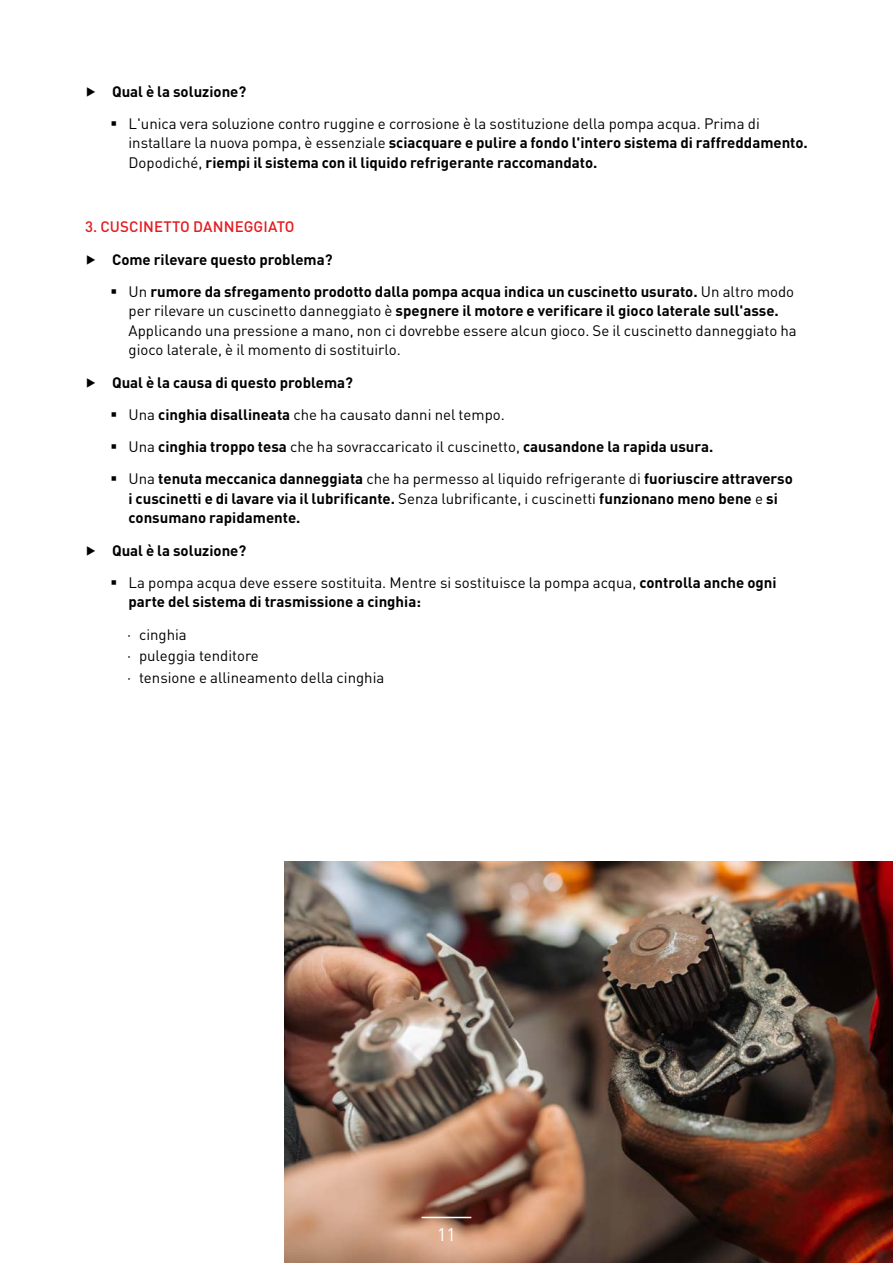
<style>
.page{position:relative;width:893px;height:1263px;background:#fff}
.page>*{position:absolute;margin:0;border:0;box-sizing:border-box;transform-origin:0 0}
.t1{font:18px "TVH Pro";color:#fff}
.t2{font:700 15px/32.2px "TVH Pro";color:#000}
.t3{font:15px/32.2px "TVH Pro";color:#000}
.t4{font:500 15px "TVH Pro";letter-spacing:.01em;color:#e41b1f}
.s1{font-weight:700}
.s2{font-weight:400}
</style>
<div class="page">
<img style="left:285px;top:862px;width:608px;height:401px">
<hr style="left:422px;top:1217px;width:49px;height:1px;background:#fff">
<p class="t3" style="left:129px;top:73px;width:633px;text-indent:-43px">▶ <span class="s1">Qual è la soluzione?<br></span>L'unica vera soluzione contro ruggine e corrosione è la sostituzione della pompa acqua. Prima di</p>
<p class="t2" style="left:129px;top:131px;width:681px;line-height:19.5px"><span class="s2">installare la nuova pompa, è essenziale</span> sciacquare e pulire a fondo l'intero sistema di raffreddamento.<br><span class="s2">Dopodiché,</span> riempi il sistema con il liquido refrigerante raccomandato.</p>
<p class="t4" style="left:85px;top:215px;width:211px">3. CUSCINETTO DANNEGGIATO</p>
<p class="t2" style="left:85px;top:241px;width:249px">▶ Come rilevare questo problema?</p>
<p class="t2" style="left:129px;top:273px;width:667px"><span class="s2">Un</span> rumore da sfregamento prodotto dalla pompa acqua indica un cuscinetto usurato. <span class="s2">Un altro modo</span></p>
<p class="t3" style="left:129px;top:300px;width:670px;line-height:19.5px">per rilevare un cuscinetto danneggiato è <span class="s1">spegnere il motore e verificare il gioco laterale sull'asse.<br></span>Applicando una pressione a mano, non ci dovrebbe essere alcun gioco. Se il cuscinetto danneggiato ha gioco laterale, è il momento di sostituirlo.</p>
<p class="t2" style="left:129px;top:364px;width:666px;text-indent:-44px">▶ Qual è la causa di questo problema?<br><span class="s2">Una</span> cinghia disallineata <span class="s2">che ha causato danni nel tempo.<br>Una</span> cinghia troppo tesa <span class="s2">che ha sovraccaricato il cuscinetto,</span> causandone la rapida usura.<br><span class="s2">Una</span> tenuta meccanica danneggiata <span class="s2">che ha permesso al liquido refrigerante di</span> fuoriuscire attraverso</p>
<p class="t2" style="left:129px;top:487px;width:651px;line-height:19.5px">i cuscinetti e di lavare via il lubrificante. <span class="s2">Senza lubrificante, i cuscinetti</span> funzionano meno bene <span class="s2">e</span> si consumano rapidamente.</p>
<p class="t3" style="left:129px;top:532px;width:649px;text-indent:-44px">▶ <span class="s1">Qual è la soluzione?<br></span>La pompa acqua deve essere sostituita. Mentre si sostituisce la pompa acqua, <span class="s1">controlla anche ogni</span></p>
<p class="t2" style="left:129px;top:584px;width:294px">parte del sistema di trasmissione a cinghia:</p>
<p class="t3" style="left:127px;top:622px;width:259px;line-height:21.8px">· cinghia<br>· puleggia tenditore<br>· tensione e allineamento della cinghia</p>
<p class="t1" style="left:437px;top:1221px;width:20px">11</p>
</div>
